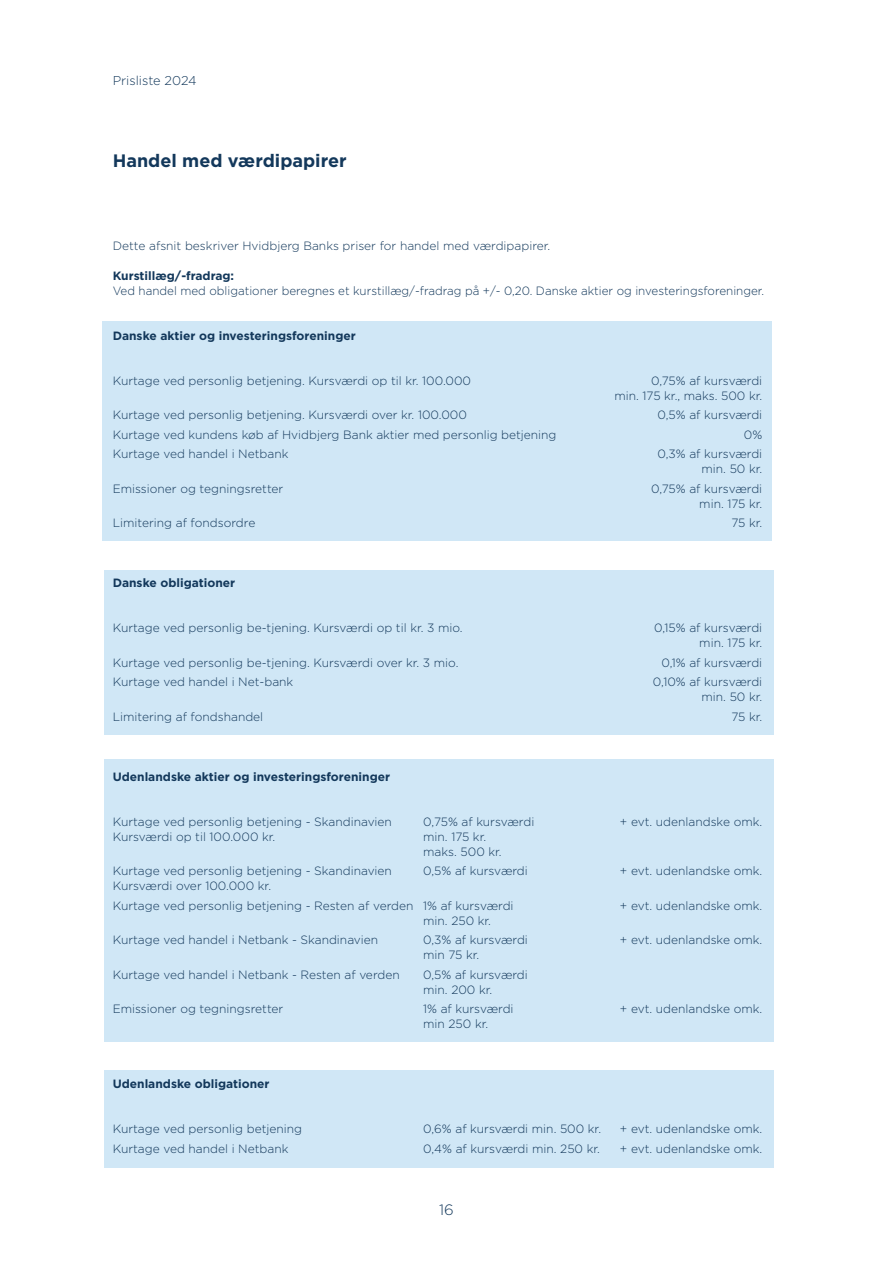
<style>
.page{position:relative;width:893px;height:1263px;background:#fff}
.page>*{position:absolute;margin:0;border:0;box-sizing:border-box;transform-origin:0 0}
.t1{font:700 18px "Gotham";color:#13385b}
.t2{font:300 15px "Gotham";color:#13385b}
.t3{font:300 12.75px "Gotham";color:#13385b}
.t4{font:300 12px/15px "Gotham";color:#13385b;text-align:right}
.t5{font:700 12px "Gotham";color:#13385b}
</style>
<div class="page">
<div style="left:102px;top:321px;width:670px;height:220px;background:#d0e7f6"></div>
<div style="left:104px;top:570px;width:670px;height:165px;background:#d0e7f6"></div>
<div style="left:104px;top:759px;width:670px;height:283px;background:#d0e7f6"></div>
<div style="left:104px;top:1070px;width:670px;height:98px;background:#d0e7f6"></div>
<p class="t3" style="left:113px;top:72px;width:85px">Prisliste 2024</p>
<h1 class="t1" style="left:113px;top:149px;width:235px">Handel med værdipapirer</h1>
<p class="t4" style="left:113px;top:238px;width:439px">Dette afsnit beskriver Hvidbjerg Banks priser for handel med værdipapirer.</p>
<p class="t5" style="left:113px;top:268px;width:123px">Kurstillæg/-fradrag:</p>
<p class="t4" style="left:113px;top:283px;width:653px">Ved handel med obligationer beregnes et kurstillæg/-fradrag på +/- 0,20. Danske aktier og investeringsforeninger.</p>
<p class="t5" style="left:113px;top:328px;width:245px">Danske aktier og investeringsforeninger</p>
<p class="t4" style="left:113px;top:373px;width:360px">Kurtage ved personlig betjening. Kursværdi op til kr. 100.000</p>
<p class="t4" style="left:614px;top:373px;width:149px">0,75% af kursværdi<br>min. 175 kr., maks. 500 kr.</p>
<p class="t4" style="left:113px;top:407px;width:356px">Kurtage ved personlig betjening. Kursværdi over kr. 100.000</p>
<p class="t4" style="left:658px;top:407px;width:106px">0,5% af kursværdi</p>
<p class="t4" style="left:113px;top:427px;width:445px">Kurtage ved kundens køb af Hvidbjerg Bank aktier med personlig betjening</p>
<p class="t4" style="left:744px;top:427px;width:20px">0%</p>
<p class="t4" style="left:113px;top:446px;width:177px">Kurtage ved handel i Netbank</p>
<p class="t4" style="left:657px;top:446px;width:106px">0,3% af kursværdi min. 50 kr.</p>
<p class="t4" style="left:113px;top:481px;width:172px">Emissioner og tegningsretter</p>
<p class="t4" style="left:651px;top:481px;width:113px">0,75% af kursværdi min. 175 kr.</p>
<p class="t4" style="left:113px;top:515px;width:144px">Limitering af fondsordre</p>
<p class="t4" style="left:731px;top:515px;width:32px">75 kr.</p>
<p class="t5" style="left:113px;top:575px;width:124px">Danske obligationer</p>
<p class="t4" style="left:113px;top:620px;width:351px">Kurtage ved personlig be-tjening. Kursværdi op til kr. 3 mio.</p>
<p class="t4" style="left:654px;top:620px;width:110px">0,15% af kursværdi min. 175 kr.</p>
<p class="t4" style="left:113px;top:655px;width:347px">Kurtage ved personlig be-tjening. Kursværdi over kr. 3 mio.</p>
<p class="t4" style="left:661px;top:655px;width:102px">0,1% af kursværdi</p>
<p class="t4" style="left:113px;top:674px;width:182px">Kurtage ved handel i Net-bank</p>
<p class="t4" style="left:653px;top:674px;width:111px">0,10% af kursværdi min. 50 kr.</p>
<p class="t4" style="left:113px;top:709px;width:152px">Limitering af fondshandel</p>
<p class="t4" style="left:731px;top:709px;width:32px">75 kr.</p>
<p class="t5" style="left:113px;top:769px;width:279px">Udenlandske aktier og investeringsforeninger</p>
<p class="t4" style="left:113px;top:814px;width:281px">Kurtage ved personlig betjening - Skandinavien</p>
<p class="t4" style="left:423px;top:814px;width:113px">0,75% af kursværdi</p>
<p class="t4" style="left:620px;top:814px;width:144px">+ evt. udenlandske omk.</p>
<p class="t4" style="left:113px;top:829px;width:164px">Kursværdi op til 100.000 kr.</p>
<p class="t4" style="left:423px;top:829px;width:80px;text-align:left">min. 175 kr. maks. 500 kr.</p>
<p class="t4" style="left:113px;top:863px;width:281px">Kurtage ved personlig betjening - Skandinavien</p>
<p class="t4" style="left:423px;top:863px;width:106px">0,5% af kursværdi</p>
<p class="t4" style="left:620px;top:863px;width:144px">+ evt. udenlandske omk.</p>
<p class="t4" style="left:113px;top:876px;width:402px;line-height:19.5px;text-align:left">Kursværdi over 100.000 kr.<br>Kurtage ved personlig betjening - Resten af verden 1% af kursværdi</p>
<p class="t4" style="left:620px;top:898px;width:144px">+ evt. udenlandske omk.</p>
<p class="t4" style="left:423px;top:913px;width:69px">min. 250 kr.</p>
<p class="t4" style="left:113px;top:932px;width:267px">Kurtage ved handel i Netbank - Skandinavien</p>
<p class="t4" style="left:423px;top:932px;width:106px">0,3% af kursværdi</p>
<p class="t4" style="left:620px;top:932px;width:144px">+ evt. udenlandske omk.</p>
<p class="t4" style="left:423px;top:947px;width:58px">min 75 kr.</p>
<p class="t4" style="left:113px;top:967px;width:289px">Kurtage ved handel i Netbank - Resten af verden</p>
<p class="t4" style="left:423px;top:967px;width:106px;text-align:left">0,5% af kursværdi min. 200 kr.</p>
<p class="t4" style="left:113px;top:1001px;width:172px">Emissioner og tegningsretter</p>
<p class="t4" style="left:423px;top:1001px;width:92px">1% af kursværdi</p>
<p class="t4" style="left:620px;top:1001px;width:144px">+ evt. udenlandske omk.</p>
<p class="t4" style="left:423px;top:1016px;width:67px">min 250 kr.</p>
<p class="t5" style="left:113px;top:1076px;width:158px">Udenlandske obligationer</p>
<p class="t4" style="left:113px;top:1121px;width:191px">Kurtage ved personlig betjening</p>
<p class="t4" style="left:423px;top:1121px;width:179px">0,6% af kursværdi min. 500 kr.</p>
<p class="t4" style="left:620px;top:1121px;width:144px">+ evt. udenlandske omk.</p>
<p class="t4" style="left:113px;top:1141px;width:177px">Kurtage ved handel i Netbank</p>
<p class="t4" style="left:423px;top:1141px;width:178px">0,4% af kursværdi min. 250 kr.</p>
<p class="t4" style="left:620px;top:1141px;width:144px">+ evt. udenlandske omk.</p>
<p class="t2" style="left:439px;top:1201px;width:16px">16</p>
</div>
